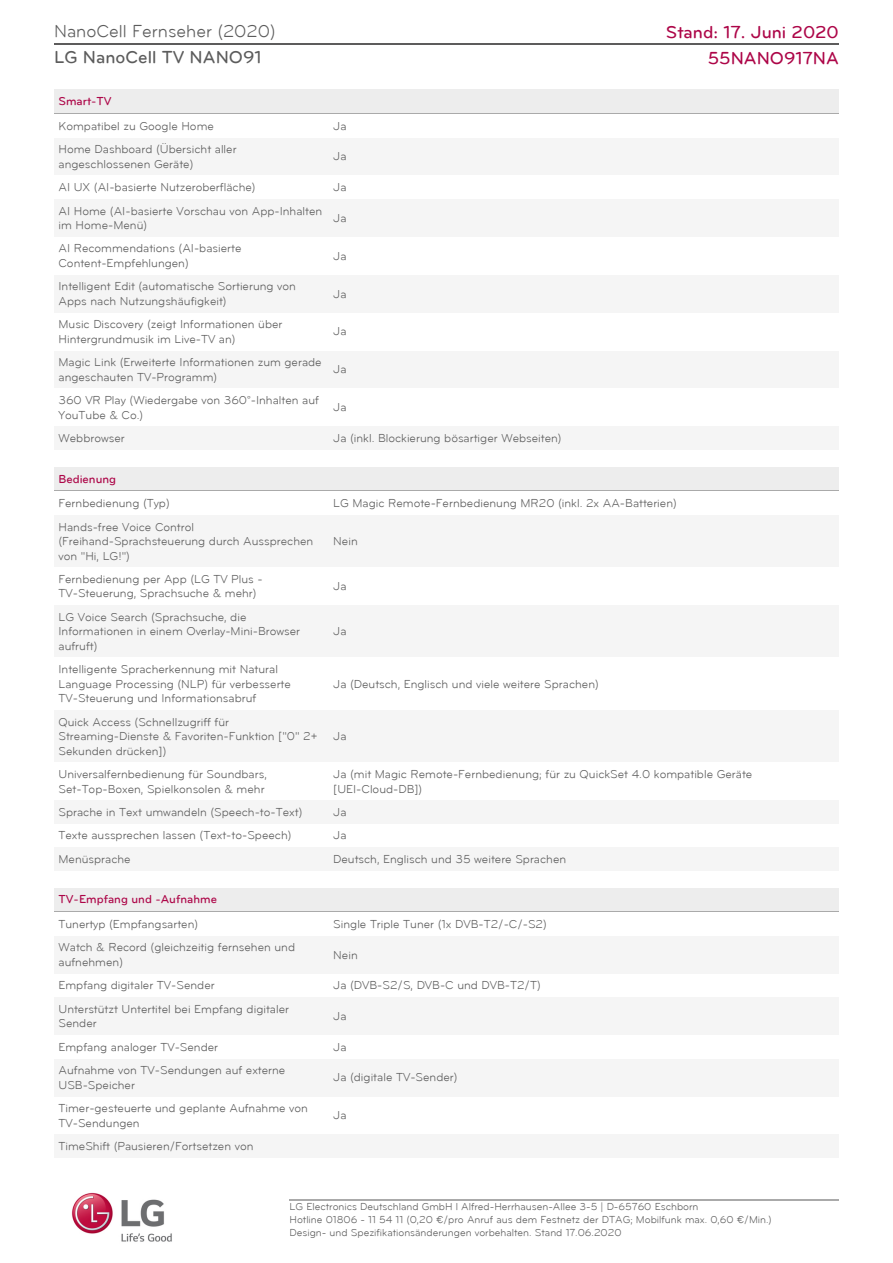
<style>
.page{position:relative;width:893px;height:1263px;background:#fff}
.page>*{position:absolute;margin:0;border:0;box-sizing:border-box;transform-origin:0 0}
.t1{font:500 18px "Bryant LG";color:#ad0648}
.t2{font:18px "Bryant LG";color:#5c5c5c}
.t3{font:500 18px "Bryant LG";color:#5c5c5c}
.t4{font:12px/14.4px "Bryant LG";color:#5c5c5c}
.t5{font:500 12px "Bryant LG";color:#ad0648}
.t6{font:10.5px/12.8px "Bryant LG";color:#5c5c5c}
</style>
<div class="page">
<hr style="left:54px;top:43px;width:785px;height:2px;background:#5d5c5c">
<hr style="left:290px;top:1199px;width:549px;height:2px;background:#aaa">
<img style="left:71px;top:1192px;width:101px;height:50px">
<div style="left:54px;top:89px;width:785px;height:25px;background:#ededed"></div>
<hr style="left:54px;top:113px;width:785px;height:1px;background:#aaa">
<div style="left:54px;top:138px;width:275px;height:37px;background:#f5f5f5"></div>
<div style="left:329px;top:138px;width:510px;height:37px;background:#f5f5f5"></div>
<div style="left:54px;top:199px;width:275px;height:38px;background:#f5f5f5"></div>
<div style="left:329px;top:199px;width:510px;height:38px;background:#f5f5f5"></div>
<div style="left:54px;top:275px;width:275px;height:38px;background:#f5f5f5"></div>
<div style="left:329px;top:275px;width:510px;height:38px;background:#f5f5f5"></div>
<div style="left:54px;top:351px;width:275px;height:37px;background:#f5f5f5"></div>
<div style="left:329px;top:351px;width:510px;height:37px;background:#f5f5f5"></div>
<div style="left:54px;top:426px;width:275px;height:24px;background:#f5f5f5"></div>
<div style="left:329px;top:426px;width:510px;height:24px;background:#f5f5f5"></div>
<div style="left:54px;top:467px;width:785px;height:25px;background:#ededed"></div>
<hr style="left:54px;top:490px;width:785px;height:2px;background:#aaa">
<div style="left:54px;top:515px;width:275px;height:52px;background:#f5f5f5"></div>
<div style="left:329px;top:515px;width:510px;height:52px;background:#f5f5f5"></div>
<div style="left:54px;top:605px;width:275px;height:53px;background:#f5f5f5"></div>
<div style="left:329px;top:605px;width:510px;height:53px;background:#f5f5f5"></div>
<div style="left:54px;top:710px;width:275px;height:52px;background:#f5f5f5"></div>
<div style="left:329px;top:710px;width:510px;height:52px;background:#f5f5f5"></div>
<div style="left:54px;top:800px;width:275px;height:24px;background:#f5f5f5"></div>
<div style="left:329px;top:800px;width:510px;height:24px;background:#f5f5f5"></div>
<div style="left:54px;top:847px;width:275px;height:24px;background:#f5f5f5"></div>
<div style="left:329px;top:847px;width:510px;height:24px;background:#f5f5f5"></div>
<div style="left:54px;top:888px;width:785px;height:24px;background:#ededed"></div>
<hr style="left:54px;top:911px;width:785px;height:1px;background:#aaa">
<div style="left:54px;top:936px;width:275px;height:38px;background:#f5f5f5"></div>
<div style="left:329px;top:936px;width:510px;height:38px;background:#f5f5f5"></div>
<div style="left:54px;top:997px;width:275px;height:38px;background:#f5f5f5"></div>
<div style="left:329px;top:997px;width:510px;height:38px;background:#f5f5f5"></div>
<div style="left:54px;top:1059px;width:275px;height:37px;background:#f5f5f5"></div>
<div style="left:329px;top:1059px;width:510px;height:37px;background:#f5f5f5"></div>
<div style="left:54px;top:1134px;width:275px;height:24px;background:#f5f5f5"></div>
<div style="left:329px;top:1134px;width:510px;height:24px;background:#f5f5f5"></div>
<h1 class="t2" style="left:54px;top:24px;width:223px">NanoCell Fernseher (2020)</h1>
<h1 class="t1" style="left:666px;top:24px;width:174px">Stand: 17. Juni 2020</h1>
<h1 class="t3" style="left:54px;top:49px;width:209px">LG NanoCell TV NANO91</h1>
<h1 class="t1" style="left:708px;top:50px;width:133px">55NANO917NA</h1>
<p class="t5" style="left:58px;top:96px;width:55px">Smart-TV</p>
<p class="t4" style="left:58px;top:119px;width:157px">Kompatibel zu Google Home</p>
<p class="t4" style="left:333px;top:119px;width:15px">Ja</p>
<p class="t4" style="left:58px;top:143px;width:180px">Home Dashboard (Übersicht aller angeschlossenen Geräte)</p>
<p class="t4" style="left:333px;top:150px;width:15px">Ja</p>
<p class="t4" style="left:58px;top:181px;width:199px">AI UX (AI-basierte Nutzeroberfläche)</p>
<p class="t4" style="left:333px;top:181px;width:15px">Ja</p>
<p class="t4" style="left:58px;top:204px;width:265px">AI Home (AI-basierte Vorschau von App-Inhalten im Home-Menü)</p>
<p class="t4" style="left:333px;top:211px;width:15px">Ja</p>
<p class="t4" style="left:58px;top:242px;width:184px">AI Recommendations (AI-basierte<br>Content-Empfehlungen)</p>
<p class="t4" style="left:333px;top:249px;width:15px">Ja</p>
<p class="t4" style="left:58px;top:280px;width:239px">Intelligent Edit (automatische Sortierung von<br>Apps nach Nutzungshäufigkeit)</p>
<p class="t4" style="left:333px;top:287px;width:15px">Ja</p>
<p class="t4" style="left:58px;top:318px;width:226px">Music Discovery (zeigt Informationen über<br>Hintergrundmusik im Live-TV an)</p>
<p class="t4" style="left:333px;top:325px;width:15px">Ja</p>
<p class="t4" style="left:58px;top:356px;width:265px">Magic Link (Erweiterte Informationen zum gerade angeschauten TV-Programm)</p>
<p class="t4" style="left:333px;top:363px;width:15px">Ja</p>
<p class="t4" style="left:58px;top:394px;width:262px">360 VR Play (Wiedergabe von 360°-Inhalten auf<br>YouTube &amp; Co.)</p>
<p class="t4" style="left:333px;top:401px;width:15px">Ja</p>
<p class="t4" style="left:58px;top:432px;width:68px">Webbrowser</p>
<p class="t4" style="left:333px;top:432px;width:230px">Ja (inkl. Blockierung bösartiger Webseiten)</p>
<p class="t5" style="left:58px;top:474px;width:59px">Bedienung</p>
<p class="t4" style="left:58px;top:497px;width:113px">Fernbedienung (Typ)</p>
<p class="t4" style="left:333px;top:497px;width:345px">LG Magic Remote-Fernbedienung MR20 (inkl. 2x AA-Batterien)</p>
<p class="t4" style="left:58px;top:520px;width:256px">Hands-free Voice Control (Freihand-Sprachsteuerung durch Aussprechen von "Hi, LG!")</p>
<p class="t4" style="left:333px;top:535px;width:26px">Nein</p>
<p class="t4" style="left:58px;top:573px;width:206px">Fernbedienung per App (LG TV Plus -<br>TV-Steuerung, Sprachsuche &amp; mehr)</p>
<p class="t4" style="left:333px;top:580px;width:15px">Ja</p>
<p class="t4" style="left:58px;top:611px;width:243px">LG Voice Search (Sprachsuche, die<br>Informationen in einem Overlay-Mini-Browser aufruft)</p>
<p class="t4" style="left:333px;top:625px;width:15px">Ja</p>
<p class="t4" style="left:58px;top:663px;width:234px">Intelligente Spracherkennung mit Natural<br>Language Processing (NLP) für verbesserte<br>TV-Steuerung und Informationsabruf</p>
<p class="t4" style="left:58px;top:715px;width:261px">Quick Access (Schnellzugriff für<br>Streaming-Dienste &amp; Favoriten-Funktion ["0" 2+<br>Sekunden drücken])</p>
<p class="t4" style="left:333px;top:677px;width:267px">Ja (Deutsch, Englisch und viele weitere Sprachen)</p>
<p class="t4" style="left:333px;top:730px;width:15px">Ja</p>
<p class="t4" style="left:58px;top:768px;width:210px">Universalfernbedienung für Soundbars,<br>Set-Top-Boxen, Spielkonsolen &amp; mehr</p>
<p class="t4" style="left:333px;top:768px;width:421px">Ja (mit Magic Remote-Fernbedienung; für zu QuickSet 4.0 kompatible Geräte [UEI-Cloud-DB])</p>
<p class="t4" style="left:58px;top:806px;width:245px">Sprache in Text umwandeln (Speech-to-Text)</p>
<p class="t4" style="left:333px;top:806px;width:15px">Ja</p>
<p class="t4" style="left:58px;top:829px;width:235px">Texte aussprechen lassen (Text-to-Speech)</p>
<p class="t4" style="left:333px;top:829px;width:15px">Ja</p>
<p class="t4" style="left:58px;top:853px;width:74px">Menüsprache</p>
<p class="t4" style="left:333px;top:853px;width:234px">Deutsch, Englisch und 35 weitere Sprachen</p>
<p class="t5" style="left:58px;top:894px;width:160px">TV-Empfang und -Aufnahme</p>
<p class="t4" style="left:58px;top:918px;width:141px">Tunertyp (Empfangsarten)</p>
<p class="t4" style="left:333px;top:918px;width:215px">Single Triple Tuner (1x DVB-T2/-C/-S2)</p>
<p class="t4" style="left:58px;top:941px;width:238px">Watch &amp; Record (gleichzeitig fernsehen und aufnehmen)</p>
<p class="t4" style="left:333px;top:948px;width:26px">Nein</p>
<p class="t4" style="left:58px;top:979px;width:158px">Empfang digitaler TV-Sender</p>
<p class="t4" style="left:333px;top:979px;width:209px">Ja (DVB-S2/S, DVB-C und DVB-T2/T)</p>
<p class="t4" style="left:58px;top:1003px;width:232px">Unterstützt Untertitel bei Empfang digitaler<br>Sender</p>
<p class="t4" style="left:333px;top:1010px;width:15px">Ja</p>
<p class="t4" style="left:58px;top:1040px;width:161px">Empfang analoger TV-Sender</p>
<p class="t4" style="left:333px;top:1040px;width:15px">Ja</p>
<p class="t4" style="left:58px;top:1064px;width:228px">Aufnahme von TV-Sendungen auf externe<br>USB-Speicher</p>
<p class="t4" style="left:333px;top:1071px;width:126px">Ja (digitale TV-Sender)</p>
<p class="t4" style="left:58px;top:1102px;width:251px">Timer-gesteuerte und geplante Aufnahme von<br>TV-Sendungen</p>
<p class="t4" style="left:333px;top:1109px;width:15px">Ja</p>
<p class="t4" style="left:58px;top:1140px;width:196px">TimeShift (Pausieren/Fortsetzen von</p>
<p class="t6" style="left:290px;top:1201px;width:484px">LG Electronics Deutschland GmbH l Alfred-Herrhausen-Allee 3-5 | D-65760 Eschborn<br>Hotline 01806 - 11 54 11 (0,20 €/pro Anruf aus dem Festnetz der DTAG; Mobilfunk max. 0,60 €/Min.)<br>Design- und Spezifikationsänderungen vorbehalten. Stand 17.06.2020</p>
</div>
